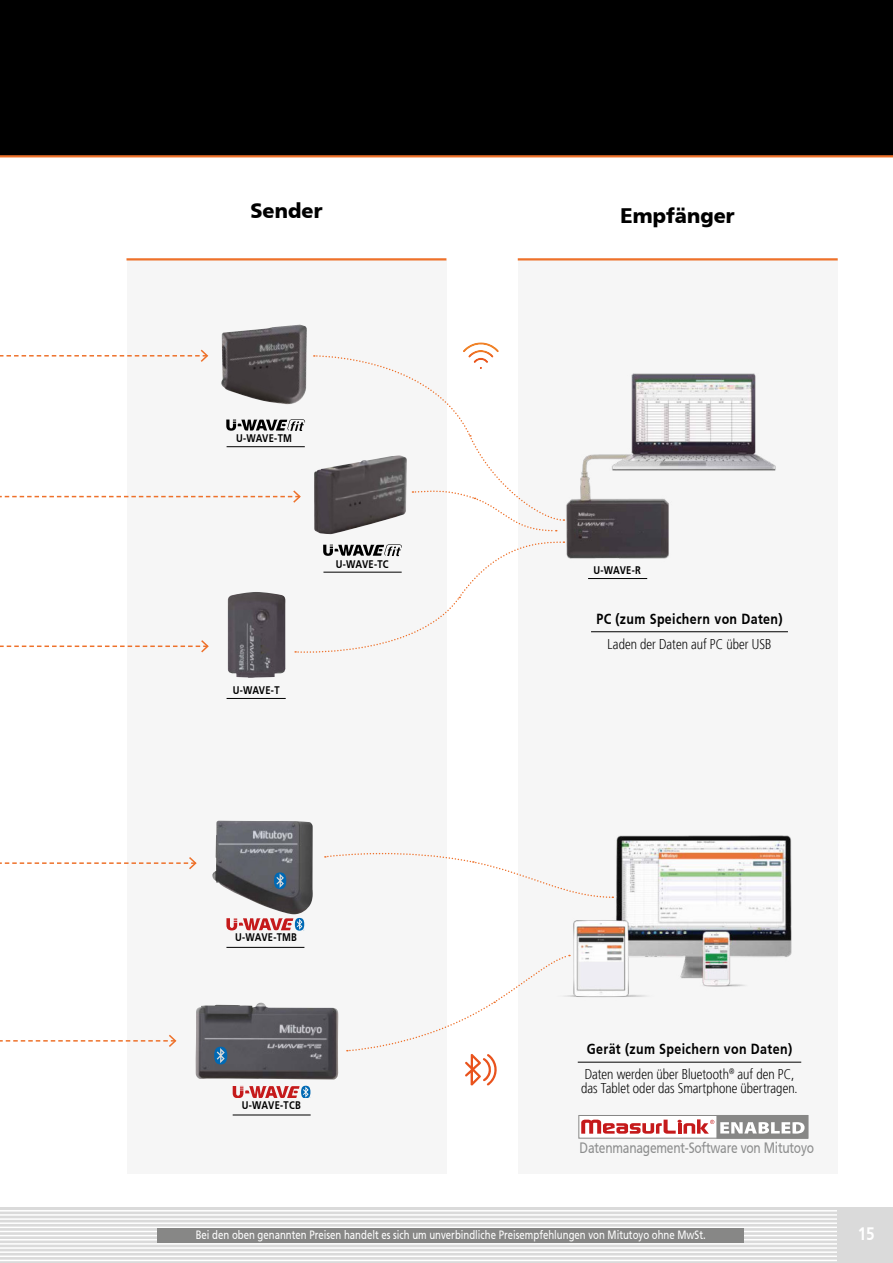
<style>
.page{position:relative;width:893px;height:1263px;background:#fff}
.page>*{position:absolute;margin:0;border:0;box-sizing:border-box;transform-origin:0 0}
.t1{font:900 21px "Mitutoyo Frutiger";color:#000}
.t2{font:700 18px "Mitutoyo Frutiger";color:#fff}
.t3{font:15px "Mitutoyo Frutiger";letter-spacing:-.015em;color:#8d8e8e}
.t4{font:700 14.55px "Mitutoyo Frutiger";letter-spacing:.025em;color:#000}
.t5{font:300 14.1px/13.8px "Mitutoyo Frutiger";color:#000}
.t6{font:12px "Mitutoyo Frutiger";color:#fff}
.t7{font:700 10.95px "Mitutoyo Frutiger";letter-spacing:.01em;color:#000}
</style>
<div class="page">
<div style="left:0;top:1208px;width:838px;height:55px;background:#dadada"></div>
<hr style="left:0;top:1210px;width:838px;height:1px;background:#fff">
<hr style="left:0;top:1214px;width:838px;height:2px;background:#fff">
<hr style="left:0;top:1218px;width:838px;height:2px;background:#fff">
<hr style="left:0;top:1222px;width:838px;height:2px;background:#fff">
<hr style="left:0;top:1226px;width:838px;height:2px;background:#fff">
<hr style="left:0;top:1231px;width:838px;height:1px;background:#fff">
<hr style="left:0;top:1235px;width:838px;height:1px;background:#fff">
<hr style="left:0;top:1239px;width:838px;height:1px;background:#fff">
<hr style="left:0;top:1243px;width:838px;height:1px;background:#fff">
<hr style="left:0;top:1247px;width:838px;height:2px;background:#fff">
<hr style="left:0;top:1251px;width:838px;height:2px;background:#fff">
<hr style="left:0;top:1255px;width:838px;height:2px;background:#fff">
<hr style="left:0;top:1260px;width:838px;height:1px;background:#fff">
<div style="left:838px;top:1208px;width:55px;height:55px;background:#dadada"></div>
<div style="left:126px;top:260px;width:320px;height:914px;background:#f6f6f6"></div>
<div style="left:518px;top:260px;width:320px;height:914px;background:#f6f6f6"></div>
<img style="left:221px;top:325px;width:86px;height:80px">
<img style="left:318px;top:532px;width:22px;height:2px">
<img style="left:227px;top:592px;width:59px;height:86px">
<hr style="left:591px;top:631px;width:197px;height:1px;background:#000">
<svg style="left:226px;top:419px;width:79px;height:12px"></svg>
<hr style="left:578px;top:1062px;width:223px;height:1px;background:#000">
<hr style="left:226px;top:947px;width:78px;height:1px;background:#000">
<svg style="left:226px;top:918px;width:78px;height:13px"></svg>
<img style="left:212px;top:821px;width:101px;height:93px">
<div style="left:274px;top:872px;width:12px;height:17px;background:#0069b4;border-radius:50%"></div>
<svg style="left:276px;top:873px;width:8px;height:15px"></svg>
<hr style="left:233px;top:1115px;width:78px;height:1px;background:#000">
<svg style="left:233px;top:1086px;width:77px;height:12px"></svg>
<img style="left:195px;top:1003px;width:144px;height:76px">
<div style="left:214px;top:1047px;width:13px;height:17px;background:#0069b4;border-radius:50%"></div>
<svg style="left:217px;top:1048px;width:8px;height:15px"></svg>
<svg style="left:0;top:349px;width:209px;height:13px"></svg>
<svg style="left:0;top:490px;width:301px;height:13px"></svg>
<svg style="left:0;top:640px;width:209px;height:13px"></svg>
<svg style="left:0;top:857px;width:197px;height:13px"></svg>
<svg style="left:0;top:1034px;width:177px;height:13px"></svg>
<img style="left:564px;top:373px;width:212px;height:186px">
<hr style="left:227px;top:698px;width:59px;height:1px;background:#000">
<hr style="left:227px;top:446px;width:78px;height:1px;background:#000">
<svg style="left:325px;top:852px;width:214px;height:30px"></svg>
<svg style="left:295px;top:541px;width:269px;height:112px"></svg>
<img style="left:540px;top:835px;width:252px;height:162px">
<hr style="left:588px;top:578px;width:59px;height:1px;background:#000">
<svg style="left:314px;top:342px;width:250px;height:190px"></svg>
<svg style="left:347px;top:954px;width:223px;height:132px"></svg>
<div style="left:157px;top:1229px;width:587px;height:14px;background:#878786"></div>
<div style="left:0;top:0;width:893px;height:155px;background:#000"></div>
<hr style="left:126px;top:258px;width:320px;height:2px;background:#ee712a">
<hr style="left:518px;top:258px;width:320px;height:2px;background:#ee712a">
<div style="left:578px;top:1115px;width:230px;height:23px;background:#fff;border:1px solid #878786"></div>
<svg style="left:581px;top:1119px;width:133px;height:15px"></svg>
<div style="left:717px;top:1115px;width:91px;height:23px;background:#878786"></div>
<svg style="left:720px;top:1122px;width:85px;height:12px"></svg>
<hr style="left:0;top:155px;width:893px;height:2px;background:#ee712a">
<h1 class="t1" style="left:250px;top:202px;width:74px">Sender</h1>
<h1 class="t1" style="left:621px;top:207px;width:116px">Empfänger</h1>
<p class="t7" style="left:236px;top:433px;width:57px">U-WAVE-TM</p>
<p class="t7" style="left:336px;top:559px;width:54px">U-WAVE-TC</p>
<p class="t7" style="left:233px;top:686px;width:48px">U-WAVE-T</p>
<p class="t7" style="left:593px;top:566px;width:49px">U-WAVE-R</p>
<p class="t4" style="left:596px;top:612px;width:188px">PC (zum Speichern von Daten)</p>
<p class="t5" style="left:608px;top:638px;width:165px">Laden der Daten auf PC über USB</p>
<p class="t7" style="left:235px;top:933px;width:63px">U-WAVE-TMB</p>
<p class="t7" style="left:242px;top:1100px;width:60px">U-WAVE-TCB</p>
<p class="t4" style="left:587px;top:1043px;width:207px">Gerät (zum Speichern von Daten)</p>
<p class="t5" style="left:581px;top:1068px;width:218px">Daten werden über Bluetooth<sup>®</sup> auf den PC, das Tablet oder das Smartphone übertragen.</p>
<p class="t3" style="left:580px;top:1140px;width:236px">Datenmanagement-Software von Mitutoyo</p>
<p class="t6" style="left:196px;top:1228px;width:511px">Bei den oben genannten Preisen handelt es sich um unverbindliche Preisempfehlungen von Mitutoyo ohne MwSt.</p>
<p class="t2" style="left:858px;top:1226px;width:19px">15</p>
</div>
